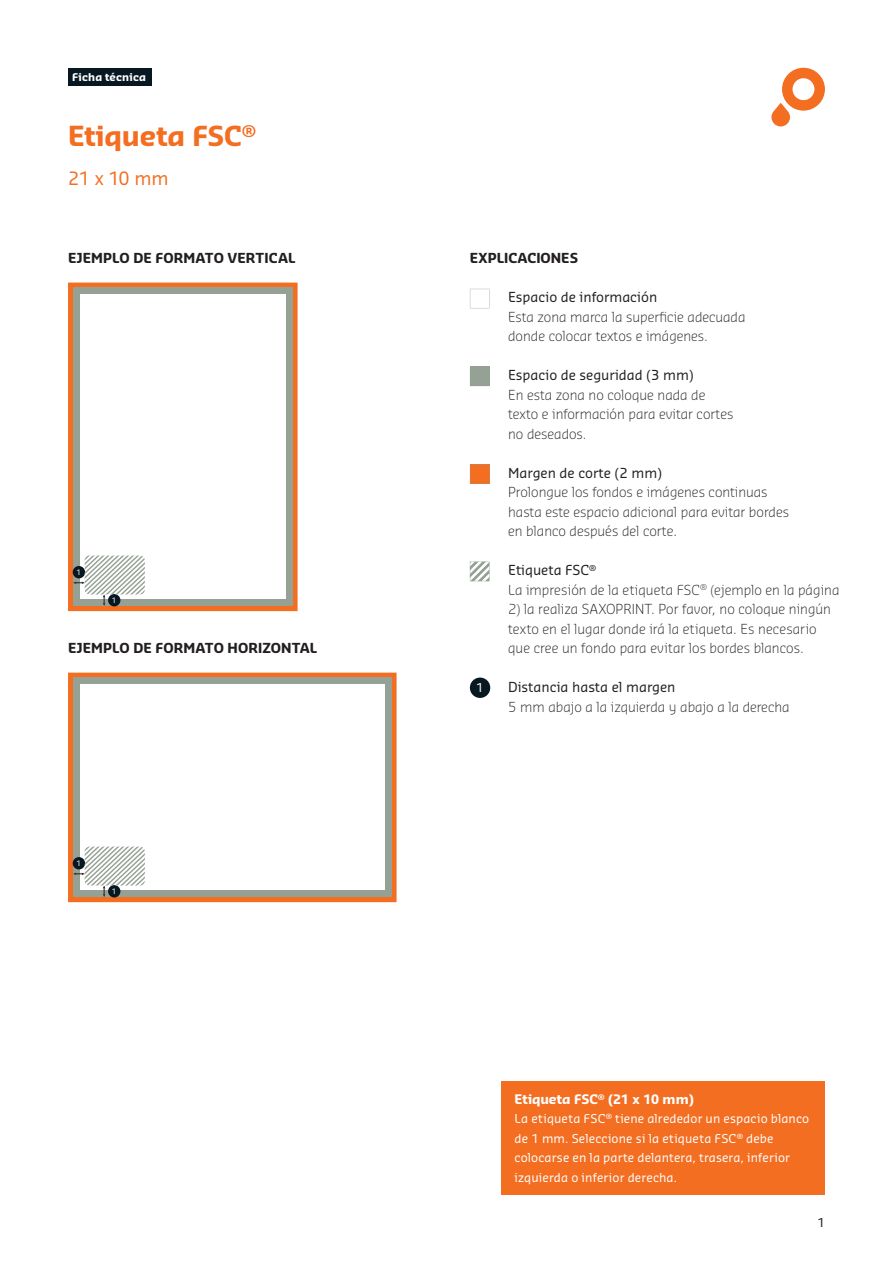
<style>
.page{position:relative;width:893px;height:1263px;background:#fff}
.page>*{position:absolute;margin:0;border:0;box-sizing:border-box;transform-origin:0 0}
.Headline{font:700 27px "Sansa Pro";letter-spacing:-.005em;color:#f36e21}
.Headline-2{font:18px "Sansa Pro";color:#f36e21}
.t1{font:300 13.5px/19.5px "Sansa Pro";color:#231f20}
.t2{font:13.5px "Sansa Pro";color:#231f20}
.t3{font:700 13.5px "Sansa Pro";letter-spacing:.005em;color:#231f20}
.t4{font:700 12.9px "Sansa Pro";color:#fff}
.t5{font:12px/19.5px "Sansa Pro";letter-spacing:.015em;color:#fff}
.t6{font:12px "Sansa Pro";color:#231f20}
.Aufzählungszeichen{font:700 10.5px "Sansa Pro";letter-spacing:.015em;color:#fff}
.t7{font:7.35px "Sansa Pro";color:#fff}
.s1{font-size:12.75px}
</style>
<div class="page">
<svg style="left:771px;top:68px;width:54px;height:58px"></svg>
<div style="left:502px;top:1081px;width:323px;height:114px;background:#f36e21"></div>
<svg style="left:470px;top:367px;width:19px;height:19px"></svg>
<svg style="left:470px;top:289px;width:19px;height:19px"></svg>
<svg style="left:470px;top:464px;width:19px;height:20px"></svg>
<svg style="left:470px;top:562px;width:20px;height:20px"></svg>
<div style="left:470px;top:677px;width:20px;height:21px;background:#071822;border-radius:50%"></div>
<svg style="left:68px;top:283px;width:230px;height:328px;background:#ea7631"></svg>
<div style="left:73px;top:288px;width:219px;height:318px;background:#96a196"></div>
<div style="left:80px;top:295px;width:206px;height:304px;background:#fff"></div>
<svg style="left:68px;top:673px;width:329px;height:229px;background:#ea7530"></svg>
<div style="left:73px;top:678px;width:318px;height:219px;background:#96a196"></div>
<div style="left:80px;top:685px;width:304px;height:205px;background:#fff"></div>
<svg style="left:73px;top:846px;width:72px;height:51px"></svg>
<svg style="left:73px;top:555px;width:72px;height:51px"></svg>
<div style="left:68px;top:68px;width:83px;height:17px;background:#071822"></div>
<p class="Aufzählungszeichen" style="left:72px;top:70px;width:75px">Ficha técnica</p>
<p class="Headline" style="left:68px;top:117px;width:190px">Etiqueta FSC<sup>®</sup></p>
<p class="Headline-2" style="left:68px;top:166px;width:102px">21 x 10 mm</p>
<p class="t3" style="left:68px;top:249px;width:229px">EJEMPLO DE FORMATO VERTICAL</p>
<p class="t7" style="left:77px;top:567px;width:6px">1</p>
<p class="t7" style="left:112px;top:595px;width:6px">1</p>
<p class="t3" style="left:68px;top:639px;width:251px">EJEMPLO DE FORMATO HORIZONTAL</p>
<p class="t7" style="left:77px;top:858px;width:6px">1</p>
<p class="t7" style="left:112px;top:886px;width:6px">1</p>
<p class="t3" style="left:470px;top:249px;width:110px">EXPLICACIONES</p>
<p class="t2" style="left:508px;top:288px;width:151px">Espacio de información</p>
<p class="t1" style="left:508px;top:307px;width:239px">Esta zona marca la superficie adecuada</p>
<p class="t1" style="left:508px;top:326px;width:201px">donde colocar textos e imágenes.</p>
<p class="t2" style="left:508px;top:366px;width:187px">Espacio de seguridad (3 mm)</p>
<p class="t1" style="left:508px;top:385px;width:199px">En esta zona no coloque nada de</p>
<p class="t1" style="left:508px;top:404px;width:227px">texto e información para evitar cortes</p>
<p class="t1" style="left:508px;top:424px;width:80px">no deseados.</p>
<p class="t2" style="left:508px;top:463px;width:155px">Margen de corte (2 mm)</p>
<p class="t1" style="left:508px;top:482px;width:261px">Prolongue los fondos e imágenes continuas</p>
<p class="t1" style="left:508px;top:502px;width:282px">hasta este espacio adicional para evitar bordes</p>
<p class="t1" style="left:508px;top:521px;width:171px">en blanco después del corte.</p>
<p class="t2" style="left:508px;top:561px;width:90px">Etiqueta FSC<sup>®</sup></p>
<p class="t1" style="left:508px;top:580px;width:333px">La impresión de la etiqueta FSC<sup>®</sup> (ejemplo en la página</p>
<p class="t1" style="left:508px;top:599px;width:324px">2) la realiza SAXOPRINT. Por favor, no coloque ningún texto en el lugar donde irá la etiqueta. Es necesario que cree un fondo para evitar los bordes blancos.</p>
<p class="t2" style="left:508px;top:678px;width:169px">Distancia hasta el margen</p>
<p class="t1" style="left:508px;top:697px;width:283px">5 mm abajo a la izquierda y abajo a la derecha</p>
<p class="t5" style="left:476px;top:677px;width:9px">1</p>
<p class="t4" style="left:514px;top:1090px;width:181px">Etiqueta FSC<sup>®</sup> <span class="s1">(21 x 10 mm)</span></p>
<p class="t5" style="left:514px;top:1109px;width:296px">La etiqueta FSC<sup>®</sup> tiene alrededor un espacio blanco de 1 mm. Seleccione si la etiqueta FSC<sup>®</sup> debe colocarse en la parte delantera, trasera, inferior izquierda o inferior derecha.</p>
<p class="t6" style="left:817px;top:1214px;width:9px">1</p>
</div>
